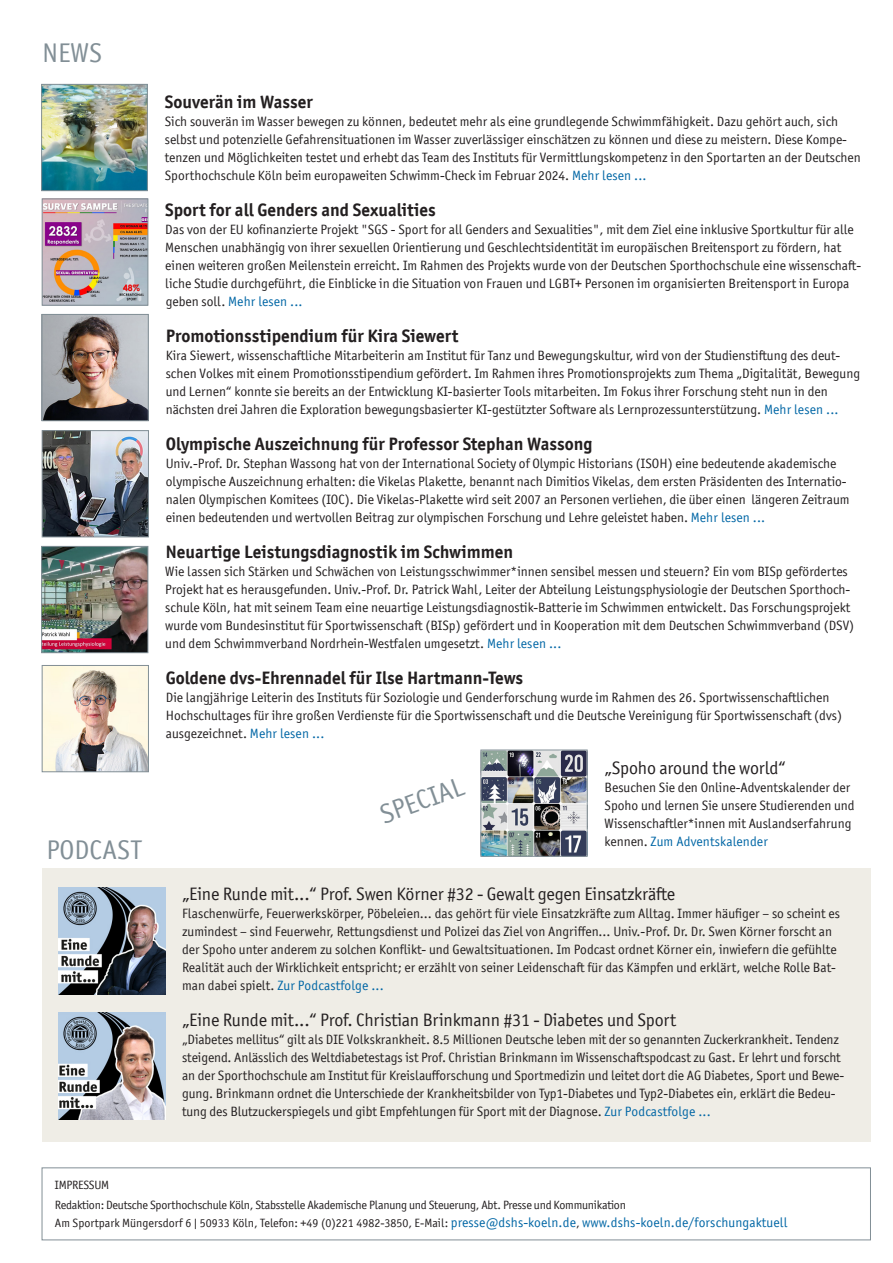
<style>
.page{position:relative;width:893px;height:1263px;background:#fff}
.page>*{position:absolute;margin:0;border:0;box-sizing:border-box;transform-origin:0 0}
.t1{font:27px "Officina Sans ITC Pro";color:#828f96}
.t2{font:700 18px "Officina Sans ITC Pro";color:#231f20}
.t3{font:18px "Officina Sans ITC Pro";letter-spacing:-.01em;color:#231f20}
.t4{font:13.5px/18px "Officina Sans ITC Pro";color:#231f20}
.t5{font:12px "Officina Sans ITC Pro";color:#231f20}
.t6{font:12px "Officina Sans ITC Pro";letter-spacing:-.02em;color:#231f20}
.s1{color:#0166a5}
.s2{font-size:13.5px;color:#0166a5}
</style>
<div class="page">
<div style="left:42px;top:868px;width:828px;height:273px;background:#efede6"></div>
<div style="left:42px;top:1168px;width:829px;height:72px;border:1px solid #828f96"></div>
<img style="left:44px;top:316px;width:103px;height:103px">
<div style="left:42px;top:314px;width:107px;height:107px;border:1px solid #828f96"></div>
<img style="left:44px;top:432px;width:103px;height:103px">
<div style="left:42px;top:430px;width:107px;height:107px;border:1px solid #828f96"></div>
<img style="left:59px;top:1013px;width:106px;height:106px">
<img style="left:43px;top:86px;width:103px;height:103px">
<div style="left:41px;top:84px;width:107px;height:107px;border:1px solid #828f96"></div>
<img style="left:44px;top:201px;width:102px;height:103px">
<div style="left:42px;top:199px;width:106px;height:107px;border:1px solid #828f96"></div>
<img style="left:59px;top:888px;width:106px;height:106px">
<img style="left:43px;top:548px;width:103px;height:103px">
<div style="left:41px;top:546px;width:107px;height:107px;border:1px solid #828f96"></div>
<img style="left:44px;top:667px;width:103px;height:103px">
<div style="left:42px;top:665px;width:107px;height:107px;border:1px solid #828f96"></div>
<img style="left:482px;top:752px;width:104px;height:103px">
<div style="left:480px;top:750px;width:108px;height:107px;border:1px solid #828f96"></div>
<p class="t1" style="left:43px;top:37px;width:61px">NEWS</p>
<p class="t1" style="left:46px;top:834px;width:97px">PODCAST</p>
<p class="t2" style="left:165px;top:91px;width:149px">Souverän im Wasser</p>
<p class="t4" style="left:165px;top:112px;width:698px">Sich souverän im Wasser bewegen zu können, bedeutet mehr als eine grundlegende Schwimmfähigkeit. Dazu gehört auch, sich selbst und potenzielle Gefahrensituationen im Wasser zuverlässiger einschätzen zu können und diese zu meistern. Diese Kompe&shy;tenzen und Möglichkeiten testet und erhebt das Team des Instituts für Vermittlungskompetenz in den Sportarten an der Deutschen Sporthochschule Köln beim europaweiten Schwimm-Check im Februar 2024. <span class="s1">Mehr lesen ...</span></p>
<p class="t2" style="left:165px;top:199px;width:272px">Sport for all Genders and Sexualities</p>
<p class="t4" style="left:165px;top:220px;width:697px">Das von der EU kofinanzierte Projekt "SGS - Sport for all Genders and Sexualities", mit dem Ziel eine inklusive Sportkultur für alle Menschen unabhängig von ihrer sexuellen Orientierung und Geschlechtsidentität im europäischen Breitensport zu fördern, hat einen weiteren großen Meilenstein erreicht. Im Rahmen des Projekts wurde von der Deutschen Sporthochschule eine wissenschaft&shy;liche Studie durchgeführt, die Einblicke in die Situation von Frauen und LGBT+ Personen im organisierten Breitensport in Europa geben soll. <span class="s1">Mehr lesen ...</span></p>
<p class="t2" style="left:166px;top:325px;width:294px">Promotionsstipendium für Kira Siewert</p>
<p class="t4" style="left:166px;top:346px;width:696px">Kira Siewert, wissenschaftliche Mitarbeiterin am Institut für Tanz und Bewegungskultur, wird von der Studienstiftung des deut&shy;schen Volkes mit einem Promotionsstipendium gefördert. Im Rahmen ihres Promotionsprojekts zum Thema „Digitalität, Bewegung und Lernen“ konnte sie bereits an der Entwicklung KI-basierter Tools mitarbeiten. Im Fokus ihrer Forschung steht nun in den nächsten drei Jahren die Exploration bewegungsbasierter KI-gestützter Software als Lernprozessunterstützung. <span class="s1">Mehr lesen ...</span></p>
<p class="t2" style="left:166px;top:433px;width:428px">Olympische Auszeichnung für Professor Stephan Wassong</p>
<p class="t4" style="left:166px;top:454px;width:685px">Univ.-Prof. Dr. Stephan Wassong hat von der International Society of Olympic Historians (ISOH) eine bedeutende akademische olympische Auszeichnung erhalten: die Vikelas Plakette, benannt nach Dimitios Vikelas, dem ersten Präsidenten des Internatio&shy;nalen Olympischen Komitees (IOC). Die Vikelas-Plakette wird seit 2007 an Personen verliehen, die über einen längeren Zeitraum einen bedeutenden und wertvollen Beitrag zur olympischen Forschung und Lehre geleistet haben. <span class="s1">Mehr lesen ...</span></p>
<p class="t2" style="left:166px;top:541px;width:349px">Neuartige Leistungsdiagnostik im Schwimmen</p>
<p class="t4" style="left:165px;top:562px;width:690px">Wie lassen sich Stärken und Schwächen von Leistungsschwimmer*innen sensibel messen und steuern? Ein vom BISp gefördertes Projekt hat es herausgefunden. Univ.-Prof. Dr. Patrick Wahl, Leiter der Abteilung Leistungsphysiologie der Deutschen Sporthoch&shy;schule Köln, hat mit seinem Team eine neuartige Leistungsdiagnostik-Batterie im Schwimmen entwickelt. Das Forschungsprojekt wurde vom Bundesinstitut für Sportwissenschaft (BISp) gefördert und in Kooperation mit dem Deutschen Schwimmverband (DSV) und dem Schwimmverband Nordrhein-Westfalen umgesetzt. <span class="s1">Mehr lesen ...</span></p>
<p class="t2" style="left:166px;top:667px;width:359px">Goldene dvs-Ehrennadel für Ilse Hartmann-Tews</p>
<p class="t4" style="left:166px;top:688px;width:678px">Die langjährige Leiterin des Instituts für Soziologie und Genderforschung wurde im Rahmen des 26. Sportwissenschaftlichen<br>Hochschultages für ihre großen Verdienste für die Sportwissenschaft und die Deutsche Vereinigung für Sportwissenschaft (dvs) ausgezeichnet. <span class="s1">Mehr lesen ...</span></p>
<p class="t1" style="left:375px;top:800px;width:89px;rotate:-20deg">SPECIAL</p>
<p class="t3" style="left:605px;top:757px;width:183px">„Spoho around the world“</p>
<p class="t4" style="left:605px;top:778px;width:252px">Besuchen Sie den Online-Adventskalender der Spoho und lernen Sie unsere Studierenden und Wissenschaftler*innen mit Auslandserfahrung kennen. <span class="s1">Zum Adventskalender</span></p>
<p class="t3" style="left:182px;top:883px;width:495px">„Eine Runde mit...“ Prof. Swen Körner #32 - Gewalt gegen Einsatzkräfte</p>
<p class="t4" style="left:182px;top:904px;width:659px">Flaschenwürfe, Feuerwerkskörper, Pöbeleien… das gehört für viele Einsatzkräfte zum Alltag. Immer häufiger – so scheint es zumindest – sind Feuerwehr, Rettungsdienst und Polizei das Ziel von Angriffen... Univ.-Prof. Dr. Dr. Swen Körner forscht an der Spoho unter anderem zu solchen Konflikt- und Gewaltsituationen. Im Podcast ordnet Körner ein, inwiefern die gefühlte Realität auch der Wirklichkeit entspricht; er erzählt von seiner Leidenschaft für das Kämpfen und erklärt, welche Rolle Bat&shy;man dabei spielt. <span class="s1">Zur Podcastfolge ...</span></p>
<p class="t3" style="left:182px;top:1009px;width:496px">„Eine Runde mit...“ Prof. Christian Brinkmann #31 - Diabetes und Sport</p>
<p class="t4" style="left:182px;top:1030px;width:663px">„Diabetes mellitus“ gilt als DIE Volkskrankheit. 8.5 Millionen Deutsche leben mit der so genannten Zuckerkrankheit. Tendenz steigend. Anlässlich des Weltdiabetestags ist Prof. Christian Brinkmann im Wissenschaftspodcast zu Gast. Er lehrt und forscht an der Sporthochschule am Institut für Kreislaufforschung und Sportmedizin und leitet dort die AG Diabetes, Sport und Bewe&shy;gung. Brinkmann ordnet die Unterschiede der Krankheitsbilder von Typ1-Diabetes und Typ2-Diabetes ein, erklärt die Bedeu&shy;tung des Blutzuckerspiegels und gibt Empfehlungen für Sport mit der Diagnose. <span class="s1">Zur Podcastfolge ...</span></p>
<p class="t6" style="left:55px;top:1178px;width:56px">IMPRESSUM</p>
<p class="t6" style="left:55px;top:1198px;width:572px">Redaktion: Deutsche Sporthochschule Köln, Stabsstelle Akademische Planung und Steuerung, Abt. Presse und Kommunikation</p>
<p class="t5" style="left:55px;top:1216px;width:734px">Am Sportpark Müngersdorf 6 | 50933 Köln, Telefon: +49 (0)221 4982-3850, E-Mail: <span class="s2">presse@dshs-koeln.de</span>, <span class="s2">www.dshs-koeln.de/forschungaktuell</span></p>
</div>
